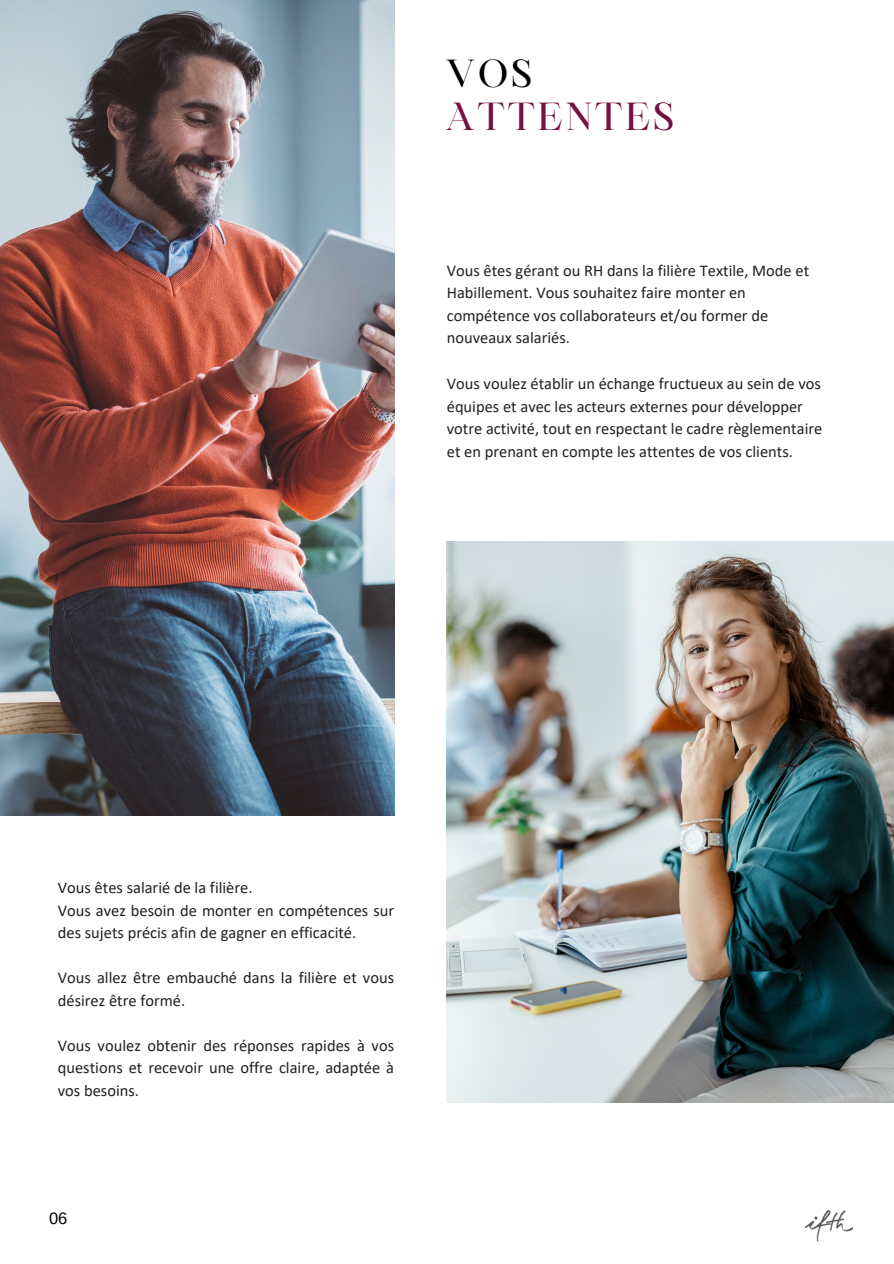
<style>
.page{position:relative;width:894px;height:1264px;background:#fff}
.page>*{position:absolute;margin:0;border:0;box-sizing:border-box;transform-origin:0 0}
.t1{font:37.5px/43.8px "Maharlika";letter-spacing:.07em;color:#751040}
.t2{font:16.5px/22.5px "Calibri";color:#222020}
.t3{font:16.5px "Arimo";color:#000}
.s1{color:#000}
</style>
<div class="page">
<img style="left:0;top:0;width:394px;height:815px">
<img style="left:446px;top:541px;width:447px;height:561px">
<img style="left:805px;top:1210px;width:47px;height:31px">
<p class="t1" style="left:446px;top:55px;width:230px"><span class="s1">VOS<br></span>ATTENTES</p>
<p class="t2" style="left:446px;top:260px;width:364px">Vous êtes gérant ou RH dans la filière Textile, Mode et Habillement. Vous souhaitez faire monter en compétence vos collaborateurs et/ou former de nouveaux salariés.</p>
<p class="t2" style="left:446px;top:374px;width:377px">Vous voulez établir un échange fructueux au sein de vos équipes et avec les acteurs externes pour développer votre activité, tout en respectant le cadre règlementaire et en prenant en compte les attentes de vos clients.</p>
<p class="t2" style="left:58px;top:877px;width:338px">Vous êtes salarié de la filière.<br>Vous avez besoin de monter en compétences sur des sujets précis afin de gagner en efficacité.</p>
<p class="t2" style="left:58px;top:967px;width:338px">Vous allez être embauché dans la filière et vous désirez être formé.</p>
<p class="t2" style="left:58px;top:1035px;width:338px;text-align:justify">Vous voulez obtenir des réponses rapides à vos questions et recevoir une offre claire, adaptée à vos besoins.</p>
<p class="t3" style="left:49px;top:1209px;width:20px">06</p>
</div>
